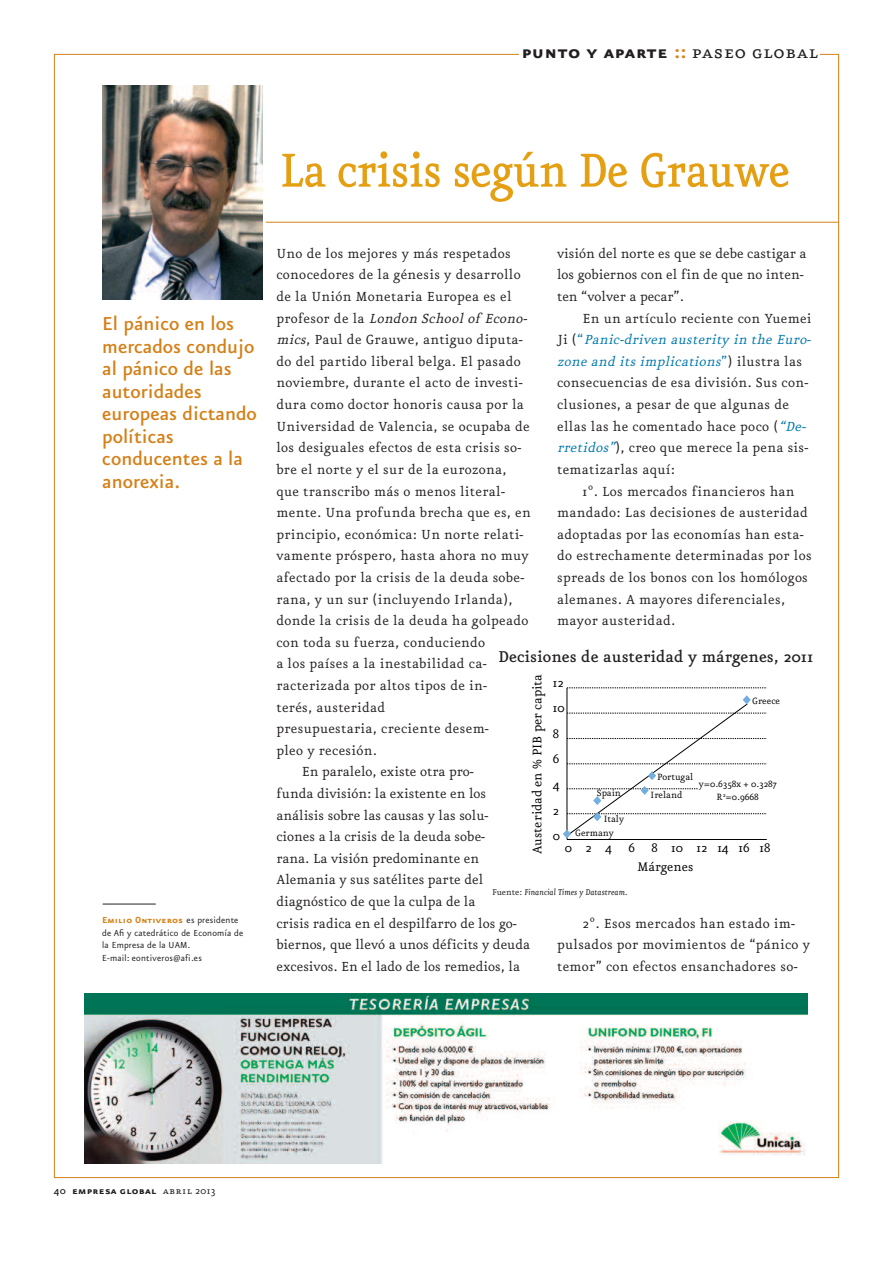
<style>
.page{position:relative;width:893px;height:1263px;background:#fff}
.page>*{position:absolute;margin:0;border:0;box-sizing:border-box;transform-origin:0 0}
.t1{font:500 57px "Eureka";letter-spacing:-.02em;color:#e49f13;scale:.9 1}
.t2{font:500 22.5px/22.5px "Eureka Sans";color:#d58018}
.t3{font:21.9px "Eureka Sans Bold Caps";letter-spacing:.025em;color:#231f20}
.t4{font:500 18.75px "Eureka";color:#231f20}
.t5{font:15.75px/21.6px "Eureka";letter-spacing:.02em;color:#231f20}
.t6{font:15.75px/21.6px "Eureka";color:#231f20}
.t7{font:italic 15.75px "Eureka";color:#231f20}
.t8{font:15px "Eureka";color:#000}
.t9{font:14.85px/25.7px "Eureka";color:#000;text-align:justify}
.t10{font:12px "Eureka Sans Bold Caps";letter-spacing:.025em;color:#231f20}
.t11{font:10.95px "Eureka";color:#000}
.t12{font:10.8px/12.9px "Eureka";color:#000;text-align:center}
.t13{font:10.5px/12.8px "Eureka Sans";letter-spacing:.015em;color:#231f20}
.t14{font:10.5px "Eureka Sans Bold Caps";letter-spacing:.015em;color:#d58018}
.t15{font:italic 10.2px "Eureka";color:#231f20}
.s1{color:#d58018}
.s2{font-family:"Eureka Small Caps"}
.s3{font-family:"Eureka Sans";color:#231f20}
.s4{color:#0078ae}
.s5{font-style:italic;color:#0078ae}
.s6{font-style:normal}
.s7{font-style:italic}
.s8{font-family:"Eureka";font-weight:500}
.s9{font-family:"Eureka"}
</style>
<div class="page">
<img style="left:85px;top:993px;width:723px;height:170px">
<hr style="left:266px;top:222px;width:573px;height:1px;background:#d58018">
<img style="left:102px;top:85px;width:160px;height:215px">
<hr style="left:103px;top:904px;width:53px;height:1px;background:#231f20">
<hr style="left:567px;top:688px;width:1px;height:151px;background:#000">
<hr style="left:567px;top:839px;width:200px;height:1px;background:#000">
<svg style="left:567px;top:687px;width:200px;height:1px"></svg>
<svg style="left:563px;top:694px;width:204px;height:145px"></svg>
<div style="left:698px;top:777px;width:79px;height:26px;background:#fff"></div>
<h3 class="t3" style="left:521px;top:41px;width:298px">punto y aparte <span class="s1">::</span> <span class="s2">paseo global</span></h3>
<h2 class="t2" style="left:102px;top:311px;width:156px">El pánico en los mercados condujo al pánico de las autoridades europeas dictando políticas conducentes a la anorexia.</h2>
<p class="t14" style="left:102px;top:915px;width:138px">Emilio Ontiveros <span class="s3">es presidente</span></p>
<p class="t13" style="left:102px;top:927px;width:143px">de Afi y catedrático de Economía de la Empresa de la UAM.<br>E-mail: eontiveros@afi.es</p>
<h1 class="t1" style="left:279px;top:143px;width:569px">La crisis según De Grauwe</h1>
<p class="t6" style="left:557px;top:243px;width:251px">visión del norte es que se debe castigar a los gobiernos con el fin de que no inten&shy;ten “volver a pecar”.</p>
<p class="t5" style="left:557px;top:308px;width:258px;text-indent:26px">En un artículo reciente con Yuemei J i ( <span class="s4">“</span> <span class="s5">Panic-driven austerity in the Euro&shy;zone and its implications</span><span class="s4">”</span> ) i l u s t r a l a s consecuencias de esa división. Sus con&shy;clusiones, a pesar de que algunas de ellas las he comentado hace poco (<span class="s5">“De&shy;rretidos”</span>), creo que merece la pena sis&shy;tematizarlas aquí:</p>
<p class="t5" style="left:557px;top:481px;width:256px;text-indent:26px">1º. Los mercados financieros han mandado: Las decisiones de austeridad adoptadas por las economías han esta&shy;do estrechamente determinadas por los spreads de los bonos con los homólogos alemanes. A mayores diferenciales, mayor austeridad.</p>
<p class="t5" style="left:276px;top:243px;width:236px">Uno de los mejores y más respetados</p>
<p class="t5" style="left:276px;top:265px;width:246px">conocedores de la génesis y desarrollo</p>
<p class="t5" style="left:276px;top:286px;width:237px">de la Unión Monetaria Europea es el</p>
<p class="t7" style="left:276px;top:311px;width:255px"><span class="s6">p r o fe s o r d e l a</span> London School of Econo-</p>
<p class="t5" style="left:276px;top:330px;width:248px"><span class="s7">mics</span>, Paul de Grauwe, antiguo diputa-</p>
<p class="t5" style="left:276px;top:351px;width:246px">do del partido liberal belga. El pasado</p>
<p class="t5" style="left:276px;top:373px;width:248px">noviembre, durante el acto de investi-</p>
<p class="t5" style="left:276px;top:394px;width:249px">dura como doctor honoris causa por la</p>
<p class="t5" style="left:276px;top:416px;width:255px">Universidad de Valencia, se ocupaba de</p>
<p class="t5" style="left:276px;top:438px;width:246px">los desiguales efectos de esta crisis so-</p>
<p class="t5" style="left:276px;top:459px;width:232px">bre el norte y el sur de la eurozona,</p>
<p class="t5" style="left:276px;top:481px;width:230px">que transcribo más o menos literal-</p>
<p class="t5" style="left:276px;top:502px;width:256px">mente. Una profunda brecha que es, en</p>
<p class="t5" style="left:276px;top:524px;width:249px">principio, económica: Un norte relati-</p>
<p class="t5" style="left:276px;top:546px;width:254px">vamente próspero, hasta ahora no muy</p>
<p class="t5" style="left:276px;top:567px;width:250px">afectado por la crisis de la deuda sobe-</p>
<p class="t5" style="left:276px;top:589px;width:238px">rana, y un sur (incluyendo Irlanda),</p>
<p class="t5" style="left:276px;top:610px;width:253px">donde la crisis de la deuda ha golpeado</p>
<p class="t5" style="left:276px;top:632px;width:210px">con toda su fuerza, conduciendo</p>
<p class="t5" style="left:276px;top:654px;width:212px">a los países a la inestabilidad ca-</p>
<p class="t5" style="left:276px;top:675px;width:212px">racterizada por altos tipos de in-</p>
<p class="t5" style="left:276px;top:697px;width:110px">terés, austeridad</p>
<p class="t5" style="left:276px;top:718px;width:214px">presupuestaria, creciente desem-</p>
<p class="t5" style="left:276px;top:740px;width:102px">pleo y recesión.</p>
<p class="t6" style="left:302px;top:762px;width:173px">En paralelo, existe otra pro-</p>
<p class="t6" style="left:276px;top:783px;width:211px">funda división: la existente en los</p>
<p class="t6" style="left:276px;top:805px;width:214px">análisis sobre las causas y las solu-</p>
<p class="t6" style="left:276px;top:826px;width:210px">ciones a la crisis de la deuda sobe-</p>
<p class="t6" style="left:276px;top:848px;width:204px">rana. La visión predominante en</p>
<p class="t6" style="left:276px;top:870px;width:208px">Alemania y sus satélites parte del</p>
<p class="t6" style="left:276px;top:891px;width:201px">diagnóstico de que la culpa de la</p>
<p class="t6" style="left:276px;top:913px;width:242px">crisis radica en el despilfarro de los go-</p>
<p class="t6" style="left:276px;top:934px;width:255px">biernos, que llevó a unos déficits y deuda</p>
<p class="t6" style="left:276px;top:956px;width:245px">excesivos. En el lado de los remedios, la</p>
<p class="t4" style="left:498px;top:648px;width:317px">Decisiones de austeridad y márgenes, 2011</p>
<p class="t9" style="left:525px;top:854px;width:182px;rotate:-90deg">Austeridad en % PIB per capita</p>
<p class="t9" style="left:553px;top:670px;width:13px">12<br>10<br>8</p>
<p class="t8" style="left:553px;top:752px;width:8px">6</p>
<p class="t9" style="left:553px;top:772px;width:9px">4<br>2<br>0</p>
<p class="t12" style="left:752px;top:694px;width:29px">Greece</p>
<p class="t11" style="left:657px;top:772px;width:38px">Portugal</p>
<p class="t12" style="left:699px;top:778px;width:79px">y=0.6358x + 0.3287<br>R<sup>2</sup>=0.9668</p>
<p class="t12" style="left:597px;top:786px;width:26px">Spain</p>
<p class="t12" style="left:650px;top:789px;width:33px">Ireland</p>
<p class="t12" style="left:604px;top:813px;width:22px">Italy</p>
<p class="t12" style="left:575px;top:827px;width:40px">Germany</p>
<p class="t9" style="left:565px;top:835px;width:207px">0 2 4 6 8 10 12 14 16 18</p>
<p class="t9" style="left:637px;top:854px;width:58px">Márgenes</p>
<p class="t15" style="left:492px;top:887px;width:137px"><span class="s6">Fuente:</span> Financial Times y Datastream.</p>
<p class="t5" style="left:557px;top:913px;width:254px;text-indent:26px">2º. Esos mercados han estado im&shy;pulsados por movimientos de “pánico y temor” con efectos ensanchadores so-</p>
<p class="t10" style="left:54px;top:1184px;width:163px"><span class="s8">40</span> empresa global <span class="s2">abril</span> <span class="s9">2013</span></p>
</div>
